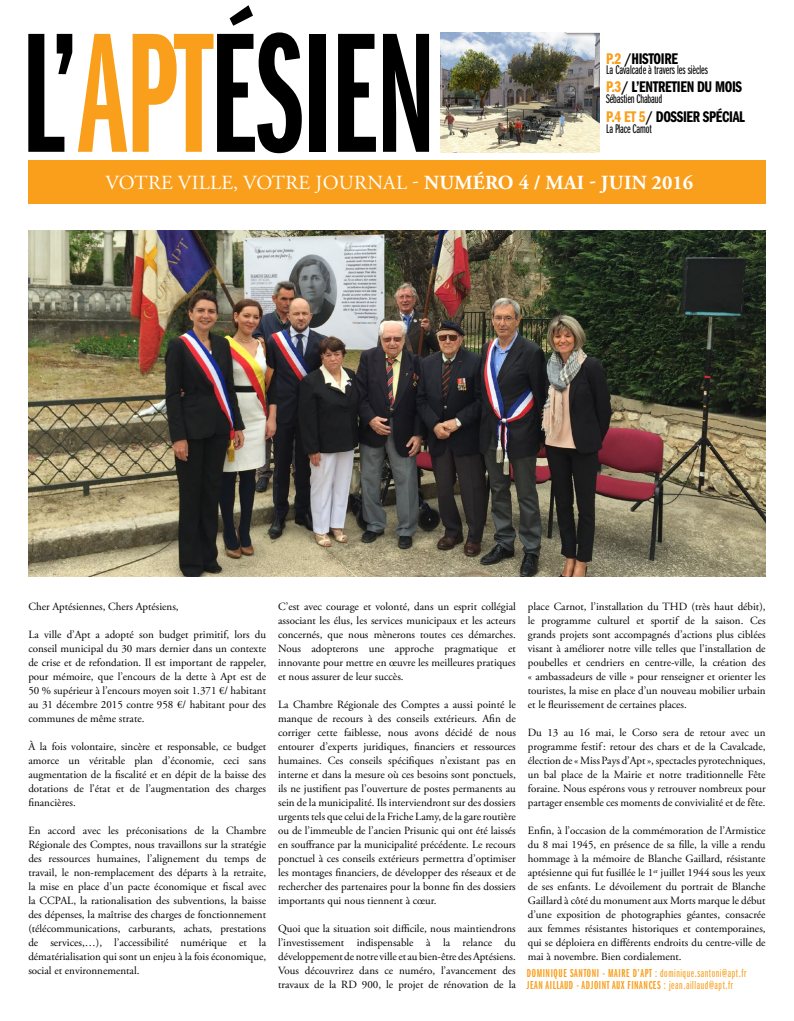
<style>
.page{position:relative;width:794px;height:1021px;background:#fff}
.page>*{position:absolute;margin:0;border:0;box-sizing:border-box;transform-origin:0 0}
.t1{font:176.7px "Franklin Gothic Demi X Cmpr";letter-spacing:-.01em;color:#000;scale:.91 1}
.t2{font:20px "Adobe Garamond Pro";letter-spacing:.015em;color:#fff}
.t3{font:16px "Franklin Gothic Demi Cmpr";letter-spacing:-.02em;color:#000}
.t4{font:13px "Franklin Gothic Book X Cmpr";letter-spacing:-.01em;color:#000}
.t5{font:12px/12px "Franklin Gothic Demi X Cmpr";letter-spacing:.05em;color:#f99f1c}
.t6{font:12px "Franklin Gothic Book X Cmpr";letter-spacing:.05em;color:#f99f1c}
.t7{font:11px/14px "Adobe Garamond Pro";color:#000;text-align:justify}
.s1{color:#f99f1c}
.s2{font-weight:700}
.s3{font-family:"Franklin Gothic Book X Cmpr"}
.s4{font-family:"Franklin Gothic Demi X Cmpr"}
</style>
<div class="page">
<div style="left:28px;top:160px;width:737px;height:44px;background:#f99f1c"></div>
<img style="left:440px;top:33px;width:160px;height:119px">
<img style="left:28px;top:230px;width:737px;height:346px">
<h1 class="t1" style="left:21px;top:-2px;width:457px">L’<span class="s1">APT</span>ÉSIEN</h1>
<h2 class="t2" style="left:106px;top:171px;width:589px">votre ville, votre JOURNAL - <span class="s2">NUMÉRO 4 / MAI - JUIN 2016</span></h2>
<h3 class="t3" style="left:606px;top:50px;width:73px"><span class="s1">P.2</span> /HISTOIRE</h3>
<p class="t4" style="left:606px;top:63px;width:103px">La Cavalcade à travers les siècles</p>
<h3 class="t3" style="left:606px;top:78px;width:137px"><span class="s1">P.3</span>/ L’ENTRETIEN DU MOIS</h3>
<p class="t4" style="left:606px;top:92px;width:58px">Sébastien Chabaud</p>
<h3 class="t3" style="left:606px;top:108px;width:140px"><span class="s1">P.4 et 5</span>/ DOSSIER SPÉCIAL</h3>
<p class="t4" style="left:606px;top:122px;width:47px">La Place Carnot</p>
<p class="t7" style="left:28px;top:600px;width:152px">Cher Aptésiennes, Chers Aptésiens,</p>
<p class="t7" style="left:28px;top:628px;width:239px">La ville d’Apt a adopté son budget primitif, lors du conseil municipal du 30 mars dernier dans un contexte de crise et de refondation. Il est important de rappeler, pour mémoire, que l’encours de la dette à Apt est de 50 % supérieur à l’encours moyen soit 1.371 €/ habitant au 31 décembre 2015 contre 958 €/ habitant pour des communes de même strate.</p>
<p class="t7" style="left:28px;top:740px;width:239px">À la fois volontaire, sincère et responsable, ce budget amorce un véritable plan d’économie, ceci sans augmentation de la fiscalité et en dépit de la baisse des dotations de l’état et de l’augmentation des charges financières.</p>
<p class="t7" style="left:28px;top:824px;width:239px">En accord avec les préconisations de la Chambre Régionale des Comptes, nous travaillons sur la stratégie des ressources humaines, l’alignement du temps de travail, le non-remplacement des départs à la retraite, la mise en place d’un pacte économique et fiscal avec la CCPAL, la rationalisation des subventions, la baisse des dépenses, la maîtrise des charges de fonctionnement (télécommunications, carburants, achats, prestations de services,…), l’accessibilité numérique et la dématérialisation qui sont un enjeu à la fois économique, social et environnemental.</p>
<p class="t7" style="left:278px;top:600px;width:239px">C’est avec courage et volonté, dans un esprit collégial associant les élus, les services municipaux et les acteurs concernés, que nous mènerons toutes ces démarches.<br>Nous adopterons une approche pragmatique et innovante pour mettre en œuvre les meilleures pratiques et nous assurer de leur succès.</p>
<p class="t7" style="left:278px;top:698px;width:239px">La Chambre Régionale des Comptes a aussi pointé le manque de recours à des conseils extérieurs. Afin de corriger cette faiblesse, nous avons décidé de nous entourer d’experts juridiques, financiers et ressources humaines. Ces conseils spécifiques n’existant pas en interne et dans la mesure où ces besoins sont ponctuels, ils ne justifient pas l’ouverture de postes permanents au sein de la municipalité. Ils interviendront sur des dossiers urgents tels que celui de la Friche Lamy, de la gare routière ou de l’immeuble de l’ancien Prisunic qui ont été laissés en souffrance par la municipalité précédente. Le recours ponctuel à ces conseils extérieurs permettra d’optimiser les montages financiers, de développer des réseaux et de rechercher des partenaires pour la bonne fin des dossiers importants qui nous tiennent à cœur.</p>
<p class="t7" style="left:278px;top:922px;width:239px">Quoi que la situation soit difficile, nous maintiendrons l’investissement indispensable à la relance du développement de notre ville et au bien-être des Aptésiens.<br>Vous découvrirez dans ce numéro, l’avancement des travaux de la RD 900, le projet de rénovation de la</p>
<p class="t7" style="left:528px;top:600px;width:239px">place Carnot, l’installation du THD (très haut débit), le programme culturel et sportif de la saison. Ces grands projets sont accompagnés d’actions plus ciblées visant à améliorer notre ville telles que l’installation de poubelles et cendriers en centre-ville, la création des « ambassadeurs de ville » pour renseigner et orienter les touristes, la mise en place d’un nouveau mobilier urbain et le fleurissement de certaines places.</p>
<p class="t7" style="left:528px;top:726px;width:239px">Du 13 au 16 mai, le Corso sera de retour avec un programme festif: retour des chars et de la Cavalcade, élection de « Miss Pays d’Apt », spectacles pyrotechniques, un bal place de la Mairie et notre traditionnelle Fête foraine. Nous espérons vous y retrouver nombreux pour partager ensemble ces moments de convivialité et de fête.</p>
<p class="t7" style="left:528px;top:824px;width:239px">Enfin, à l’occasion de la commémoration de l’Armistice du 8 mai 1945, en présence de sa fille, la ville a rendu hommage à la mémoire de Blanche Gaillard, résistante aptésienne qui fut fusillée le 1<sup>er</sup> juillet 1944 sous les yeux de ses enfants. Le dévoilement du portrait de Blanche Gaillard à côté du monument aux Morts marque le début d’une exposition de photographies géantes, consacrée aux femmes résistantes historiques et contemporaines, qui se déploiera en différents endroits du centre-ville de mai à novembre. Bien cordialement.</p>
<p class="t5" style="left:527px;top:967px;width:221px">DOMINIQUE SANTONI - MAIRE D’APT <span class="s3">: dominique.santoni@apt.fr<br></span>JEAN AILLAUD</p>
<p class="t6" style="left:576px;top:979px;width:158px"><span class="s4">- ADJOINT AUX FINANCES</span> : jean.aillaud@apt.fr</p>
</div>
